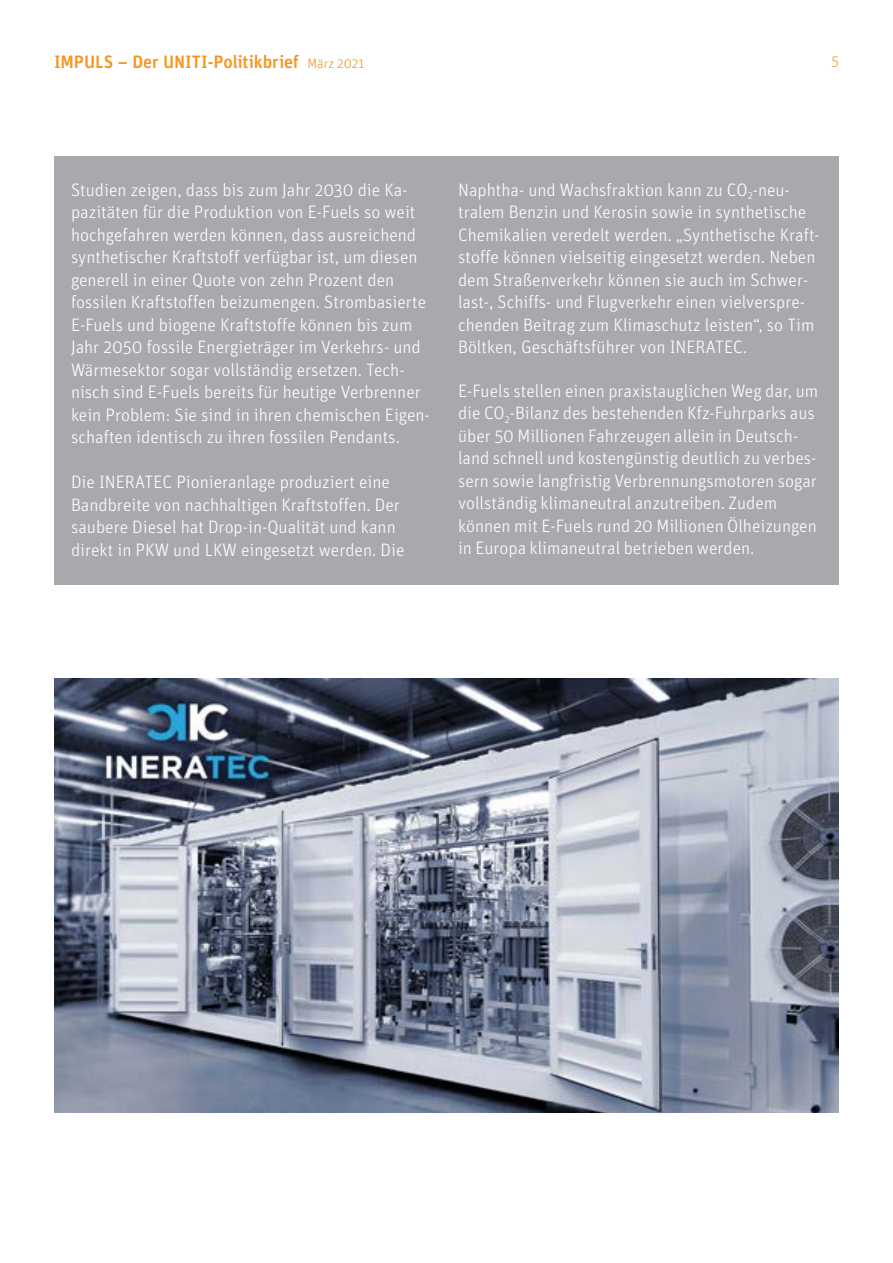
<style>
.page{position:relative;width:893px;height:1263px;background:#fff}
.page>*{position:absolute;margin:0;border:0;box-sizing:border-box;transform-origin:0 0}
.t1{font:300 18px/22.5px "Unit OT";color:#fff}
.t2{font:500 18px "Unit OT";letter-spacing:-.005em;color:#f7941d}
.t3{font:300 15px "Unit OT";color:#f7941d}
.s1{font-weight:300;font-size:13.5px}
</style>
<div class="page">
<div style="left:54px;top:156px;width:785px;height:429px;background:#a7a9ac"></div>
<img style="left:54px;top:679px;width:785px;height:433px">
<p class="t2" style="left:54px;top:50px;width:312px">IMPULS – Der UNITI-Politikbrief <span class="s1">März 2021</span></p>
<p class="t3" style="left:831px;top:52px;width:9px">5</p>
<p class="t1" style="left:71px;top:178px;width:360px">Studien zeigen, dass bis zum Jahr 2030 die Ka&shy;pazitäten für die Produktion von E-Fuels so weit hochgefahren werden können, dass ausreichend synthetischer Kraftstoff verfügbar ist, um diesen generell in einer Quote von zehn Prozent den fossilen Kraftstoffen beizumengen. Strombasierte E-Fuels und biogene Kraftstoffe können bis zum Jahr 2050 fossile Energieträger im Verkehrs- und Wärmesektor sogar vollständig ersetzen. Tech&shy;nisch sind E-Fuels bereits für heutige Verbrenner kein Problem: Sie sind in ihren chemischen Eigen&shy;schaften identisch zu ihren fossilen Pendants.</p>
<p class="t1" style="left:71px;top:471px;width:335px">Die INERATEC Pionieranlage produziert eine Bandbreite von nachhaltigen Kraftstoffen. Der saubere Diesel hat Drop-in-Qualität und kann direkt in PKW und LKW eingesetzt werden. Die</p>
<p class="t1" style="left:458px;top:178px;width:363px">Naphtha- und Wachsfraktion kann zu CO<sub>2</sub>-neu&shy;tralem Benzin und Kerosin sowie in synthetische Chemikalien veredelt werden. „Synthetische Kraft&shy;stoffe können vielseitig eingesetzt werden. Neben dem Straßenverkehr können sie auch im Schwer&shy;last-, Schiffs- und Flugverkehr einen vielverspre&shy;chenden Beitrag zum Klimaschutz leisten“, so Tim Böltken, Geschäftsführer von INERATEC.</p>
<p class="t1" style="left:458px;top:379px;width:362px">E-Fuels stellen einen praxistauglichen Weg dar, um die CO<sub>2</sub>-Bilanz des bestehenden Kfz-Fuhrparks aus über 50 Millionen Fahrzeugen allein in Deutsch&shy;land schnell und kostengünstig deutlich zu verbes&shy;sern sowie langfristig Verbrennungsmotoren sogar vollständig klimaneutral anzutreiben. Zudem können mit E-Fuels rund 20 Millionen Ölheizungen in Europa klimaneutral betrieben werden.</p>
</div>
